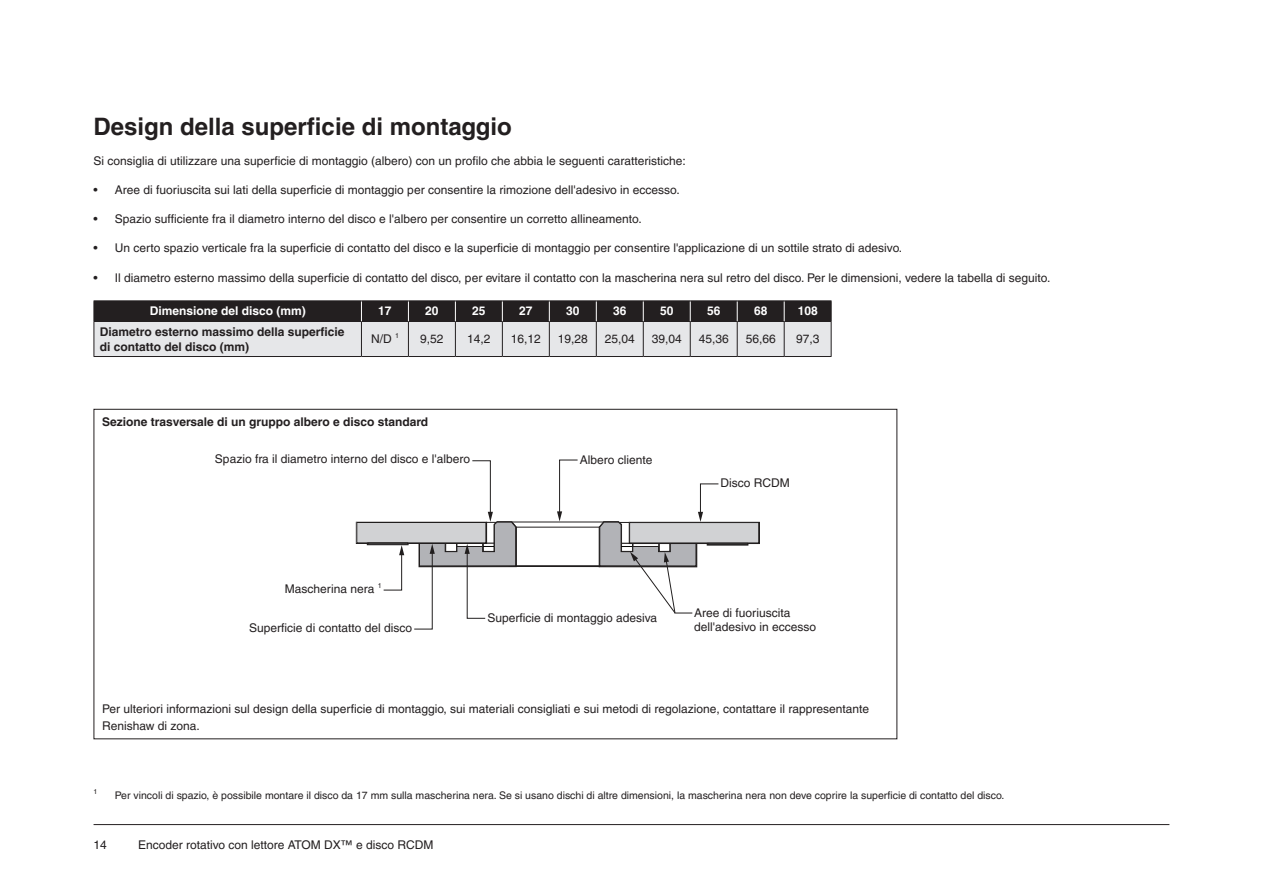
<style>
.page{position:relative;width:1263px;height:893px;background:#fff}
.page>*{position:absolute;margin:0;border:0;box-sizing:border-box;transform-origin:0 0}
.Heading_1__16pt_bold{font:700 24px "Helvetica LT Pro";color:#231f20}
._8pt_Body_Text{font:12px/16.5px "Helvetica LT Pro";color:#231f20}
.Figure_annotation_left-aligned{font:12px/14.4px "Helvetica LT Pro";color:#231f20}
.Figure_annotation_right-aligned{font:12px "Helvetica LT Pro";color:#231f20}
.Column_1_bold_text{font:700 12px/14.4px "Helvetica LT Pro";color:#231f20}
._8pt_Body_Text_Bold{font:700 12px "Helvetica LT Pro";color:#231f20}
.Table_body_text_centred{font:12px "Helvetica LT Pro";color:#231f20}
.Inside_Table_header_centred{font:700 12px "Helvetica LT Pro";color:#fff}
.Footnote{font:10.5px "Helvetica LT Pro";color:#231f20}
.Table_body_text_centred-2{font:7.05px "Helvetica LT Pro";color:#231f20}
.Footnote-2{font:7.05px "Helvetica LT Pro";color:#231f20}
.Figure_annotation_right-aligned-2{font:7.05px "Helvetica LT Pro";color:#231f20}
</style>
<div class="page">
<hr style="left:94px;top:824px;width:1075px;height:1px;background:#231f20">
<hr style="left:94px;top:356px;width:267px;height:1px;background:#231f20">
<hr style="left:361px;top:356px;width:47px;height:1px;background:#231f20">
<hr style="left:408px;top:356px;width:47px;height:1px;background:#231f20">
<hr style="left:455px;top:356px;width:47px;height:1px;background:#231f20">
<hr style="left:502px;top:356px;width:47px;height:1px;background:#231f20">
<hr style="left:549px;top:356px;width:47px;height:1px;background:#231f20">
<hr style="left:596px;top:356px;width:47px;height:1px;background:#231f20">
<hr style="left:643px;top:356px;width:47px;height:1px;background:#231f20">
<hr style="left:690px;top:356px;width:47px;height:1px;background:#231f20">
<hr style="left:737px;top:356px;width:47px;height:1px;background:#231f20">
<hr style="left:784px;top:356px;width:47px;height:1px;background:#231f20">
<hr style="left:361px;top:300px;width:47px;height:1px;background:#231f20">
<hr style="left:408px;top:300px;width:47px;height:1px;background:#231f20">
<hr style="left:455px;top:300px;width:47px;height:1px;background:#231f20">
<hr style="left:502px;top:300px;width:47px;height:1px;background:#231f20">
<hr style="left:549px;top:300px;width:47px;height:1px;background:#231f20">
<hr style="left:596px;top:300px;width:47px;height:1px;background:#231f20">
<hr style="left:643px;top:300px;width:47px;height:1px;background:#231f20">
<hr style="left:690px;top:300px;width:47px;height:1px;background:#231f20">
<hr style="left:737px;top:300px;width:47px;height:1px;background:#231f20">
<hr style="left:784px;top:300px;width:47px;height:1px;background:#231f20">
<hr style="left:94px;top:300px;width:267px;height:1px;background:#231f20">
<svg style="left:94px;top:301px;width:738px;height:55px;background:#9a999b"></svg>
<hr style="left:497px;top:521px;width:122px;height:1px;background:#211e1e">
<div style="left:515px;top:527px;width:85px;height:39px;border:1px solid #211e1e"></div>
<div style="left:357px;top:522px;width:129px;height:21px;background:#d1d2d4"></div>
<div style="left:356px;top:522px;width:130px;height:21px;border:1px solid #211e1e"></div>
<div style="left:630px;top:523px;width:129px;height:20px;background:#d1d2d4"></div>
<div style="left:629px;top:522px;width:130px;height:21px;border:1px solid #211e1e"></div>
<div style="left:367px;top:543px;width:41px;height:2px;border:1px solid #211e1e"></div>
<div style="left:707px;top:543px;width:41px;height:2px;border:1px solid #211e1e"></div>
<hr style="left:515px;top:566px;width:85px;height:1px;background:#211e1e">
<svg style="left:557px;top:459px;width:21px;height:62px"></svg>
<svg style="left:383px;top:545px;width:21px;height:46px"></svg>
<svg style="left:413px;top:460px;width:104px;height:170px"></svg>
<svg style="left:598px;top:483px;width:121px;height:131px"></svg>
<p class="Heading_1__16pt_bold" style="left:94px;top:112px;width:420px">Design della superficie di montaggio</p>
<p class="_8pt_Body_Text" style="left:94px;top:152px;width:594px">Si consiglia di utilizzare una superficie di montaggio (albero) con un profilo che abbia le seguenti caratteristiche:</p>
<p class="_8pt_Body_Text" style="left:94px;top:181px;width:588px">• Aree di fuoriuscita sui lati della superficie di montaggio per consentire la rimozione dell'adesivo in eccesso.</p>
<p class="_8pt_Body_Text" style="left:94px;top:211px;width:550px">• Spazio sufficiente fra il diametro interno del disco e l'albero per consentire un corretto allineamento.</p>
<p class="_8pt_Body_Text" style="left:94px;top:240px;width:810px">• Un certo spazio verticale fra la superficie di contatto del disco e la superficie di montaggio per consentire l'applicazione di un sottile strato di adesivo.</p>
<p class="_8pt_Body_Text" style="left:94px;top:269px;width:958px">• Il diametro esterno massimo della superficie di contatto del disco, per evitare il contatto con la mascherina nera sul retro del disco. Per le dimensioni, vedere la tabella di seguito.</p>
<p class="Inside_Table_header_centred" style="left:150px;top:304px;width:158px">Dimensione del disco (mm)</p>
<p class="Inside_Table_header_centred" style="left:378px;top:304px;width:15px">17</p>
<p class="Inside_Table_header_centred" style="left:425px;top:304px;width:15px">20</p>
<p class="Inside_Table_header_centred" style="left:472px;top:304px;width:15px">25</p>
<p class="Inside_Table_header_centred" style="left:519px;top:304px;width:15px">27</p>
<p class="Inside_Table_header_centred" style="left:566px;top:304px;width:15px">30</p>
<p class="Inside_Table_header_centred" style="left:613px;top:304px;width:15px">36</p>
<p class="Inside_Table_header_centred" style="left:660px;top:304px;width:15px">50</p>
<p class="Inside_Table_header_centred" style="left:707px;top:304px;width:15px">56</p>
<p class="Inside_Table_header_centred" style="left:754px;top:304px;width:15px">68</p>
<p class="Inside_Table_header_centred" style="left:798px;top:304px;width:22px">108</p>
<p class="Column_1_bold_text" style="left:100px;top:325px;width:246px">Diametro esterno massimo della superficie di contatto del disco (mm)</p>
<p class="Table_body_text_centred" style="left:371px;top:332px;width:22px">N/D</p>
<p class="Table_body_text_centred-2" style="left:395px;top:331px;width:5px">1</p>
<p class="Table_body_text_centred" style="left:420px;top:332px;width:25px">9,52</p>
<p class="Table_body_text_centred" style="left:467px;top:332px;width:25px">14,2</p>
<p class="Table_body_text_centred" style="left:511px;top:332px;width:32px">16,12</p>
<p class="Table_body_text_centred" style="left:558px;top:332px;width:32px">19,28</p>
<p class="Table_body_text_centred" style="left:605px;top:332px;width:32px">25,04</p>
<p class="Table_body_text_centred" style="left:652px;top:332px;width:32px">39,04</p>
<p class="Table_body_text_centred" style="left:699px;top:332px;width:32px">45,36</p>
<p class="Table_body_text_centred" style="left:746px;top:332px;width:32px">56,66</p>
<p class="Table_body_text_centred" style="left:796px;top:332px;width:25px">97,3</p>
<p class="_8pt_Body_Text_Bold" style="left:102px;top:414px;width:328px">Sezione trasversale di un gruppo albero e disco standard</p>
<p class="Figure_annotation_right-aligned" style="left:215px;top:452px;width:257px">Spazio fra il diametro interno del disco e l'albero</p>
<p class="Figure_annotation_left-aligned" style="left:580px;top:452px;width:74px">Albero cliente</p>
<p class="Figure_annotation_left-aligned" style="left:720px;top:475px;width:71px">Disco RCDM</p>
<p class="Figure_annotation_right-aligned" style="left:285px;top:582px;width:91px">Mascherina nera</p>
<p class="Figure_annotation_right-aligned-2" style="left:378px;top:581px;width:5px">1</p>
<p class="Figure_annotation_right-aligned" style="left:249px;top:620px;width:164px">Superficie di contatto del disco</p>
<p class="Figure_annotation_left-aligned" style="left:487px;top:610px;width:171px">Superficie di montaggio adesiva</p>
<p class="Figure_annotation_left-aligned" style="left:694px;top:605px;width:124px">Aree di fuoriuscita dell'adesivo in eccesso</p>
<p class="_8pt_Body_Text" style="left:102px;top:700px;width:768px">Per ulteriori informazioni sul design della superficie di montaggio, sui materiali consigliati e sui metodi di regolazione, contattare il rappresentante<br>Renishaw di zona.</p>
<p class="Footnote-2" style="left:94px;top:787px;width:5px">1</p>
<p class="Footnote" style="left:115px;top:790px;width:891px">Per vincoli di spazio, è possibile montare il disco da 17 mm sulla mascherina nera. Se si usano dischi di altre dimensioni, la mascherina nera non deve coprire la superficie di contatto del disco.</p>
<p class="_8pt_Body_Text" style="left:94px;top:837px;width:15px">14</p>
<p class="_8pt_Body_Text" style="left:138px;top:837px;width:297px">Encoder rotativo con lettore ATOM DX™ e disco RCDM</p>
</div>
